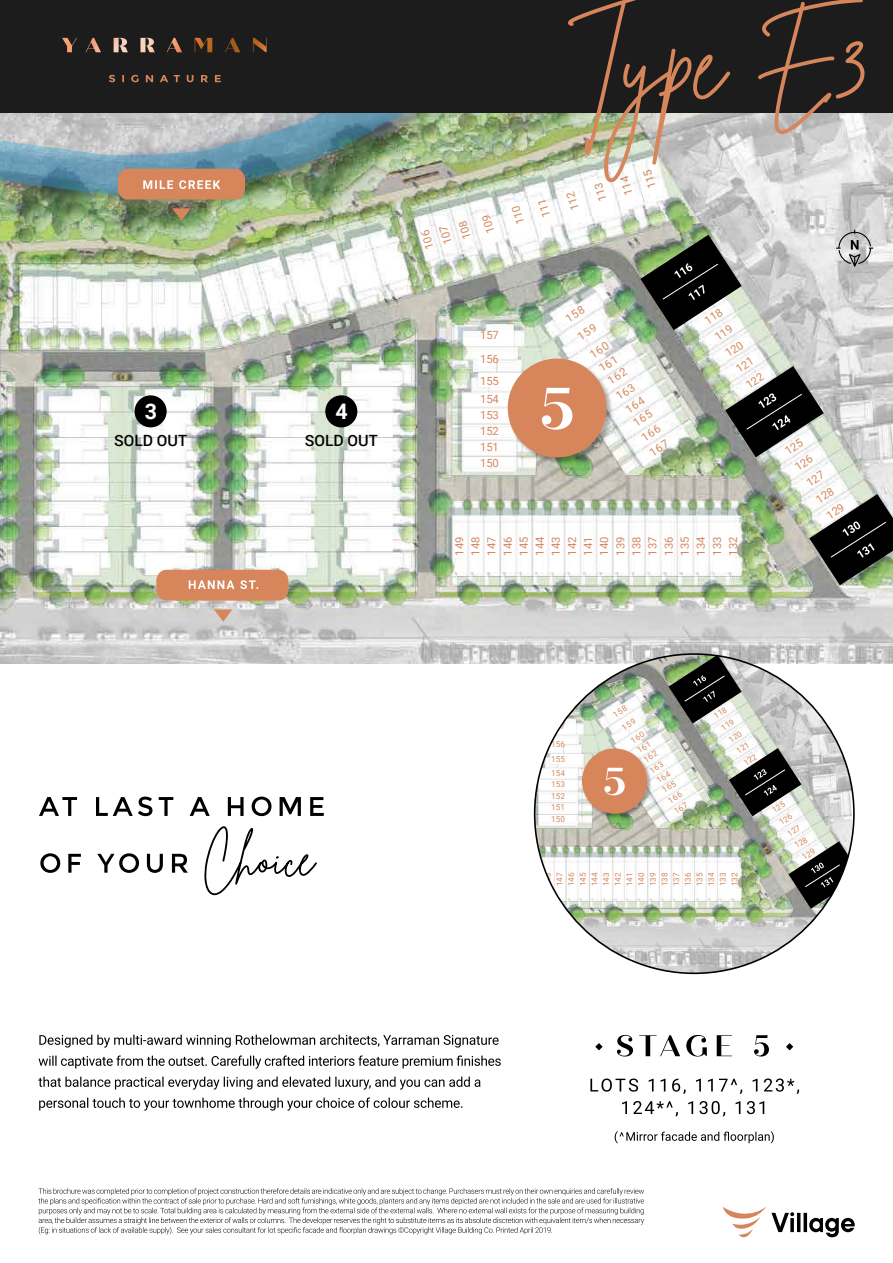
<style>
.page{position:relative;width:893px;height:1263px;background:#fff}
.page>*{position:absolute;margin:0;border:0;box-sizing:border-box;transform-origin:0 0}
.t1{font:700 21.45px "Roboto";color:#fff}
.t2{font:500 15.45px "Roboto";color:#000}
.t3{font:11.25px/16px "Roboto";color:#d5875c;text-align:justify}
.t4{font:8.1px/11.7px "Roboto";color:#d5875c;text-align:justify}
</style>
<div class="page">
<img style="left:0;top:113px;width:893px;height:551px">
<svg style="left:615px;top:1131px;width:159px;height:12px"></svg>
<svg style="left:622px;top:1101px;width:142px;height:15px"></svg>
<svg style="left:590px;top:1078px;width:209px;height:16px"></svg>
<svg style="left:595px;top:1035px;width:198px;height:21px"></svg>
<div style="left:0;top:0;width:893px;height:113px;background:#1c1c1c"></div>
<svg style="left:836px;top:229px;width:37px;height:38px"></svg>
<svg style="left:172px;top:208px;width:19px;height:13px"></svg>
<svg style="left:118px;top:169px;width:127px;height:30px;background:#d78e68"></svg>
<div style="left:156px;top:570px;width:132px;height:30px;background:#d7865c;border-radius:11px"></div>
<svg style="left:214px;top:609px;width:18px;height:13px"></svg>
<svg style="left:189px;top:580px;width:69px;height:9px"></svg>
<svg style="left:723px;top:1207px;width:132px;height:30px"></svg>
<img style="left:62px;top:38px;width:205px;height:14px">
<svg style="left:109px;top:75px;width:112px;height:7px"></svg>
<img style="left:535px;top:654px;width:317px;height:319px">
<svg style="left:39px;top:1097px;width:423px;height:14px"></svg>
<svg style="left:38px;top:1076px;width:442px;height:14px"></svg>
<svg style="left:39px;top:1055px;width:462px;height:14px"></svg>
<svg style="left:39px;top:1035px;width:460px;height:13px"></svg>
<div style="left:508px;top:358px;width:106px;height:106px;background:#000;opacity:.3"></div>
<div style="left:508px;top:359px;width:99px;height:98px;background:#d7865c;border-radius:50%"></div>
<svg style="left:568px;top:0;width:297px;height:182px"></svg>
<svg style="left:809px;top:494px;width:84px;height:91px;background:#5b6058"></svg>
<div style="left:582px;top:748px;width:70px;height:70px;background:#000;opacity:.3"></div>
<div style="left:582px;top:748px;width:65px;height:66px;background:#d7865c;border-radius:50%"></div>
<svg style="left:788px;top:841px;width:60px;height:68px"></svg>
<svg style="left:40px;top:853px;width:148px;height:20px"></svg>
<svg style="left:39px;top:797px;width:285px;height:19px"></svg>
<svg style="left:204px;top:826px;width:113px;height:69px"></svg>
<svg style="left:38px;top:1188px;width:606px;height:46px"></svg>
<img style="left:542px;top:235px;width:282px;height:222px">
<svg style="left:482px;top:215px;width:12px;height:18px"></svg>
<svg style="left:512px;top:206px;width:12px;height:19px"></svg>
<svg style="left:538px;top:200px;width:12px;height:17px"></svg>
<svg style="left:566px;top:191px;width:13px;height:19px"></svg>
<svg style="left:594px;top:183px;width:13px;height:19px"></svg>
<img style="left:604px;top:655px;width:197px;height:161px">
<h1 class="t1" style="left:145px;top:396px;width:14px">3</h1>
<h1 class="t1" style="left:335px;top:396px;width:14px">4</h1>
<h2 class="t2" style="left:114px;top:429px;width:74px">SOLD OUT</h2>
<h2 class="t2" style="left:305px;top:429px;width:74px">SOLD OUT</h2>
<p class="t3" style="left:421px;top:253px;width:22px;line-height:19.4px;rotate:-106deg">106<br>107<br>108</p>
<p class="t3" style="left:617px;top:198px;width:21px;line-height:24.2px;rotate:-106deg">114<br>115</p>
<p class="t3" style="left:480px;top:323px;width:20px;line-height:23.9px">157<br>156</p>
<p class="t3" style="left:480px;top:371px;width:20px;line-height:18.5px">155<br>154</p>
<p class="t3" style="left:480px;top:406px;width:20px">153<br>152<br>151<br>150</p>
<p class="t3" style="left:700px;top:313px;width:21px;line-height:19.2px;rotate:-33deg">118<br>119<br>120<br>121<br>122</p>
<p class="t3" style="left:451px;top:556px;width:20px;rotate:-90deg">149<br>148<br>147<br>146<br>145<br>144<br>143<br>142<br>141<br>140<br>139<br>138<br>137<br>136<br>135<br>134<br>133<br>132</p>
<p class="t3" style="left:780px;top:444px;width:21px;line-height:18.8px;rotate:-33deg">125<br>126</p>
<p class="t3" style="left:801px;top:476px;width:21px;line-height:19px;rotate:-33deg">127<br>128<br>129</p>
<p class="t4" style="left:551px;top:736px;width:15px;line-height:15.6px">156<br>155</p>
<p class="t4" style="left:551px;top:767px;width:15px">154<br>153<br>152<br>151<br>150</p>
<p class="t4" style="left:710px;top:711px;width:16px;line-height:13.8px;rotate:-33deg">118<br>119<br>120<br>121<br>122</p>
<p class="t4" style="left:542px;top:886px;width:15px;rotate:-90deg">148<br>147<br>146<br>145<br>144<br>143<br>142<br>141<br>140<br>139<br>138<br>137<br>136<br>135<br>134<br>133<br>132</p>
<p class="t4" style="left:769px;top:805px;width:16px;line-height:14px;rotate:-33deg">125<br>126<br>127<br>128<br>129</p>
</div>
